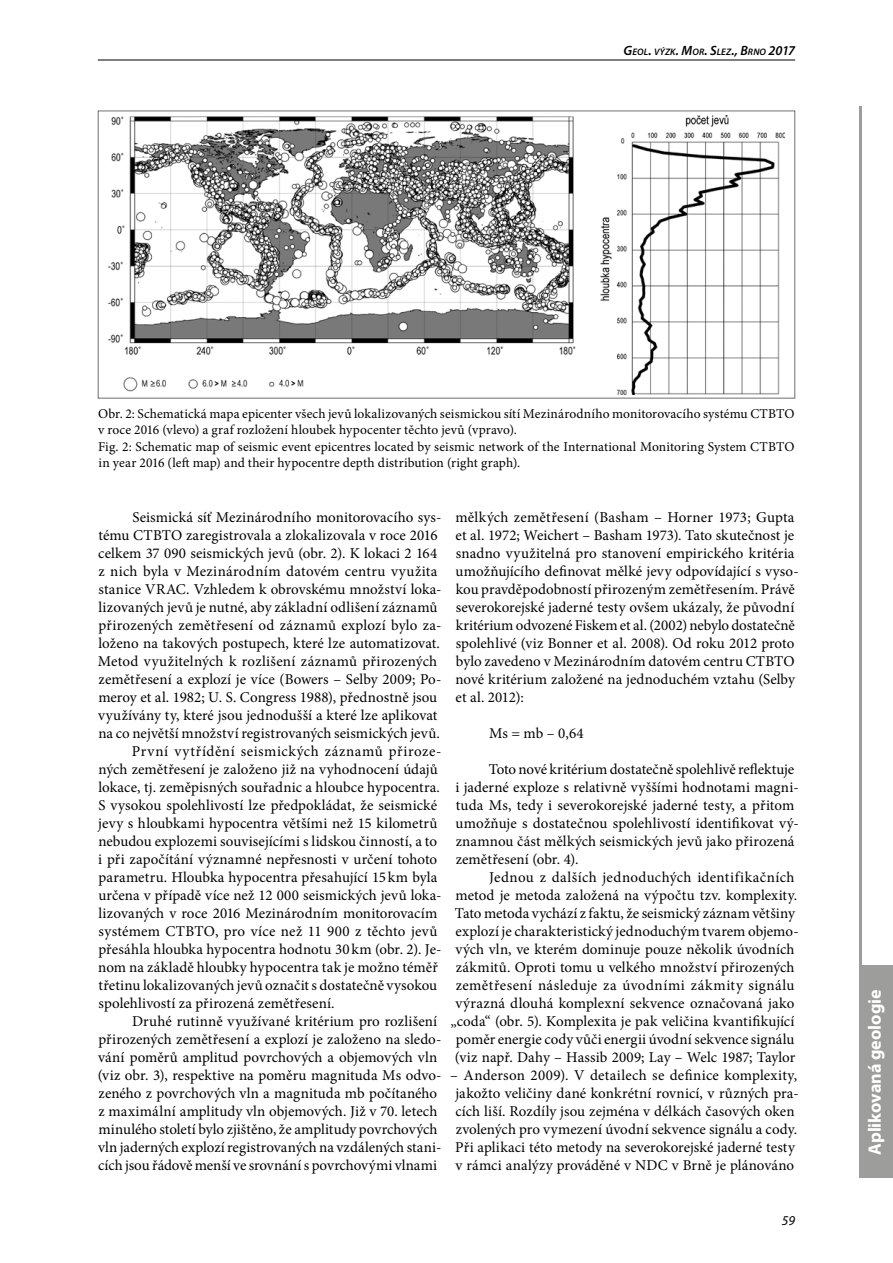
<style>
.page{position:relative;width:893px;height:1263px;background:#fff}
.page>*{position:absolute;margin:0;border:0;box-sizing:border-box;transform-origin:0 0}
.t1{font:700 18px "Myriad Pro";color:#fff}
.t2{font:15px/18px "Minion Pro";letter-spacing:.005em;color:#000}
.t3{font:15px "Minion Pro";letter-spacing:.04em;color:#000}
.t4{font:13.5px/16.5px "Minion Pro";letter-spacing:.005em;color:#000}
.t5{font:italic 13.5px "Myriad Pro";color:#000}
.t6{font:italic 600 9.45px "Myriad Pro";letter-spacing:.015em;color:#000}
.s1{font-size:13.5px}
</style>
<div class="page">
<hr style="left:859px;top:106px;width:3px;height:1072px;background:#9d9d9c">
<hr style="left:98px;top:60px;width:697px;height:1px;background:#000">
<img style="left:109px;top:115px;width:675px;height:279px">
<div style="left:859px;top:965px;width:34px;height:213px;background:#9d9d9c"></div>
<p class="t6" style="left:624px;top:46px;width:173px"><span class="s1">G</span>EOL<span class="s1">.</span> VÝZK<span class="s1">. M</span>OR<span class="s1">. S</span>LEZ<span class="s1">., B</span>RNO <span class="s1">2017</span></p>
<p class="t4" style="left:98px;top:405px;width:698px">Obr. 2: Schematická mapa epicenter všech jevů lokalizovaných seismickou sítí Mezinárodního monitorovacího systému CTBTO v roce 2016 (vlevo) a graf rozložení hloubek hypocenter těchto jevů (vpravo).<br>Fig. 2: Schematic map of seismic event epicentres located by seismic network of the International Monitoring System CTBTO in year 2016 (left map) and their hypocentre depth distribution (right graph).</p>
<p class="t2" style="left:132px;top:508px;width:311px">Seismická síť Mezinárodního monitorovacího sys-</p>
<p class="t2" style="left:99px;top:526px;width:340px">tému CTBTO zaregistrovala a zlokalizovala v roce 2016</p>
<p class="t2" style="left:98px;top:544px;width:341px">celkem 37 090 seismických jevů (obr. 2). K lokaci 2 164</p>
<p class="t2" style="left:99px;top:562px;width:340px">z nich byla v Mezinárodním datovém centru využita</p>
<p class="t2" style="left:99px;top:580px;width:344px">stanice VRAC. Vzhledem k obrovskému množství loka-</p>
<p class="t2" style="left:99px;top:598px;width:340px">lizovaných jevů je nutné, aby základní odlišení záznamů</p>
<p class="t2" style="left:99px;top:616px;width:344px">přirozených zemětřesení od záznamů explozí bylo za-</p>
<p class="t2" style="left:99px;top:634px;width:343px">loženo na takových postupech, které lze automatizovat.</p>
<p class="t2" style="left:98px;top:652px;width:341px">Metod využitelných k rozlišení záznamů přirozených</p>
<p class="t2" style="left:99px;top:670px;width:344px">zemětřesení a explozí je více (Bowers – Selby 2009; Po-</p>
<p class="t2" style="left:98px;top:688px;width:340px">meroy et al. 1982; U. S. Congress 1988), přednostně jsou</p>
<p class="t2" style="left:98px;top:706px;width:341px">využívány ty, které jsou jednodušší a které lze aplikovat</p>
<p class="t2" style="left:98px;top:724px;width:343px">na co největší množství registrovaných seismických jevů.</p>
<p class="t3" style="left:132px;top:741px;width:311px">První vytřídění seismických záznamů přiroze-</p>
<p class="t2" style="left:98px;top:760px;width:341px">ných zemětřesení je založeno již na vyhodnocení údajů</p>
<p class="t2" style="left:99px;top:778px;width:343px">lokace, tj. zeměpisných souřadnic a hloubce hypocentra.</p>
<p class="t2" style="left:98px;top:796px;width:340px">S vysokou spolehlivostí lze předpokládat, že seismické</p>
<p class="t2" style="left:98px;top:814px;width:341px">jevy s hloubkami hypocentra většími než 15 kilometrů</p>
<p class="t2" style="left:98px;top:832px;width:340px">nebudou explozemi souvisejícími s lidskou činností, a to</p>
<p class="t2" style="left:98px;top:850px;width:340px">i při započítání významné nepřesnosti v určení tohoto</p>
<p class="t2" style="left:99px;top:868px;width:340px">parametru. Hloubka hypocentra přesahující 15 km byla</p>
<p class="t2" style="left:98px;top:886px;width:345px">určena v případě více než 12 000 seismických jevů loka-</p>
<p class="t2" style="left:99px;top:904px;width:340px">lizovaných v roce 2016 Mezinárodním monitorovacím</p>
<p class="t2" style="left:99px;top:922px;width:340px">systémem CTBTO, pro více než 11 900 z těchto jevů</p>
<p class="t2" style="left:99px;top:940px;width:344px">přesáhla hloubka hypocentra hodnotu 30km (obr. 2). Je-</p>
<p class="t2" style="left:98px;top:958px;width:341px">nom na základě hloubky hypocentra tak je možno téměř</p>
<p class="t2" style="left:98px;top:976px;width:340px">třetinu lokalizovaných jevů označit s dostatečně vysokou</p>
<p class="t2" style="left:99px;top:994px;width:238px">spolehlivostí za přirozená zemětřesení.</p>
<p class="t2" style="left:132px;top:1012px;width:307px">Druhé rutinně využívané kritérium pro rozlišení</p>
<p class="t2" style="left:98px;top:1030px;width:344px">přirozených zemětřesení a explozí je založeno na sledo-</p>
<p class="t2" style="left:98px;top:1048px;width:341px">vání poměrů amplitud povrchových a objemových vln</p>
<p class="t2" style="left:98px;top:1066px;width:345px">(viz obr. 3), respektive na poměru magnituda Ms odvo-</p>
<p class="t2" style="left:99px;top:1084px;width:340px">zeného z povrchových vln a magnituda mb počítaného</p>
<p class="t2" style="left:99px;top:1102px;width:340px">z maximální amplitudy vln objemových. Již v 70. letech</p>
<p class="t2" style="left:98px;top:1120px;width:340px">minulého století bylo zjištěno, že amplitudy povrchových</p>
<p class="t2" style="left:98px;top:1138px;width:345px">vln jaderných explozí registrovaných na vzdálených stani-</p>
<p class="t2" style="left:98px;top:1156px;width:341px">cích jsou řádově menší ve srovnání s povrchovými vlnami</p>
<p class="t2" style="left:455px;top:508px;width:345px">mělkých zemětřesení (Basham – Horner 1973; Gupta et al. 1972; Weichert – Basham 1973). Tato skutečnost je snadno využitelná pro stanovení empirického kritéria umožňujícího definovat mělké jevy odpovídající s vyso&shy;kou pravděpodobností přirozeným zemětřesením. Právě severokorejské jaderné testy ovšem ukázaly, že původní kritérium odvozené Fiskem et al. (2002) nebylo dostatečně spolehlivé (viz Bonner et al. 2008). Od roku 2012 proto bylo zavedeno v Mezinárodním datovém centru CTBTO nové kritérium založené na jednoduchém vztahu (Selby et al. 2012):</p>
<p class="t2" style="left:489px;top:724px;width:96px">Ms = mb – 0,64</p>
<p class="t2" style="left:455px;top:760px;width:345px;text-indent:33px">Toto nové kritérium dostatečně spolehlivě reflektuje i jaderné exploze s relativně vyššími hodnotami magni&shy;tuda Ms, tedy i severokorejské jaderné testy, a přitom umožňuje s dostatečnou spolehlivostí identifikovat vý&shy;znamnou část mělkých seismických jevů jako přirozená zemětřesení (obr. 4).</p>
<p class="t2" style="left:450px;top:868px;width:350px;text-align:right">Jednou z dalších jednoduchých identifikačních<br>metod je metoda založená na výpočtu tzv. komplexity.<br>Tato metoda vychází z faktu, že seismický záznam většiny explozí je charakteristický jednoduchým tvarem objemo&shy;vých vln, ve kterém dominuje pouze několik úvodních zákmitů. Oproti tomu u velkého množství přirozených zemětřesení následuje za úvodními zákmity signálu výrazná dlouhá komplexní sekvence označovaná jako „coda“ (obr. 5). Komplexita je pak veličina kvantifikující poměr energie cody vůči energii úvodní sekvence signálu (viz např. Dahy – Hassib 2009; Lay – Welc 1987; Taylor</p>
<p class="t2" style="left:450px;top:1066px;width:350px;text-align:center">– Anderson 2009). V detailech se definice komplexity, jakožto veličiny dané konkrétní rovnicí, v různých pra&shy;cích liší. Rozdíly jsou zejména v délkách časových oken zvolených pro vymezení úvodní sekvence signálu a cody.<br>Při aplikaci této metody na severokorejské jaderné testy v rámci analýzy prováděné v NDC v Brně je plánováno</p>
<p class="t5" style="left:782px;top:1212px;width:15px">59</p>
<p class="t1" style="left:863px;top:1155px;width:167px;rotate:-90deg">Aplikovaná geologie</p>
</div>
